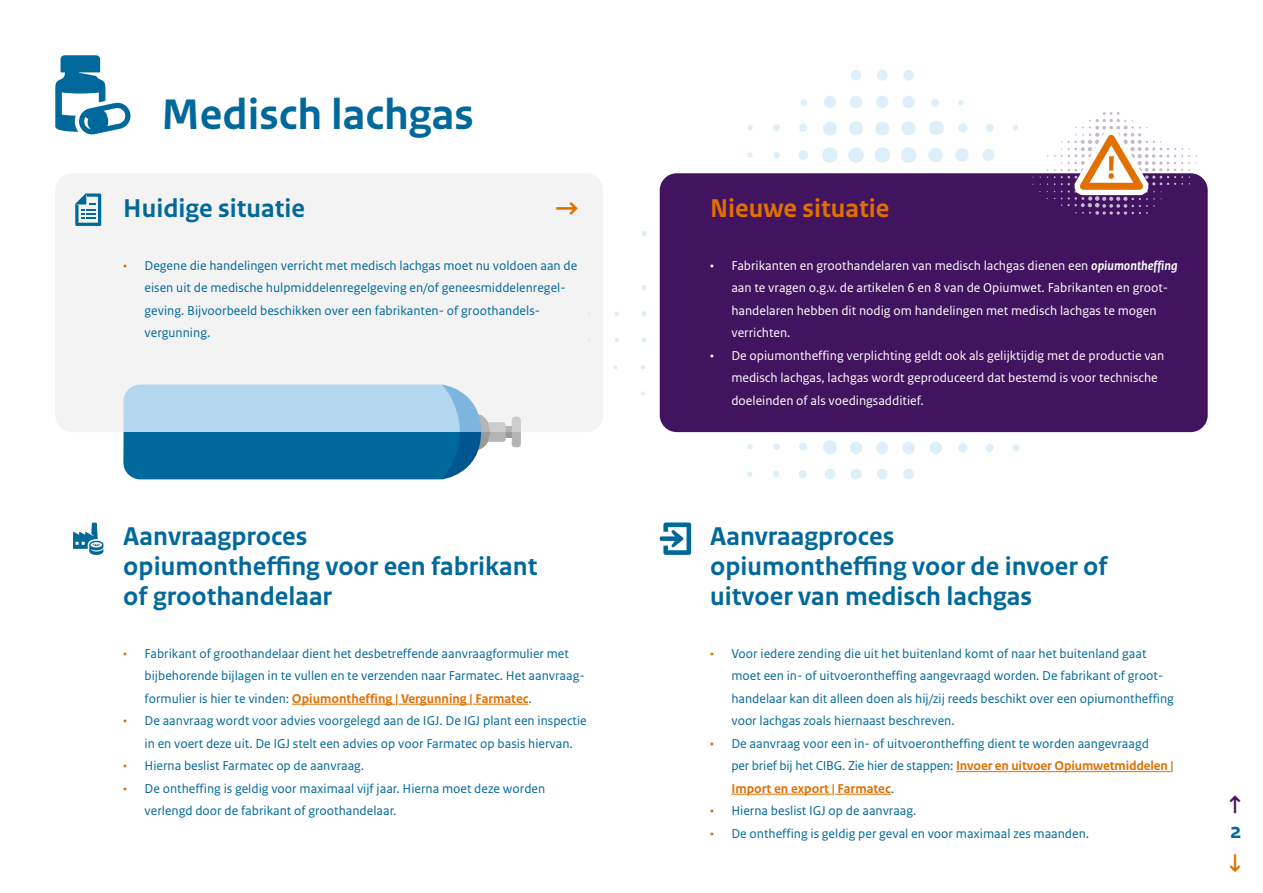
<style>
.page{position:relative;width:1263px;height:893px;background:#fff}
.page>*{position:absolute;margin:0;border:0;box-sizing:border-box;transform-origin:0 0}
.H1_Introductiepagina{font:700 45px "Rijksoverheid Sans Text";color:#01689b}
.t1{font:700 27px "Rijksoverheid Sans Text";color:#01689b}
.t2{font:700 27px "Rijksoverheid Sans Text";color:#e17000}
.t3{font:700 22.5px "Rijksoverheid Sans Text";color:#42145f}
.t4{font:700 22.5px "Rijksoverheid Sans Text";color:#01689b}
.t5{font:700 22.5px "Rijksoverheid Sans Text";color:#e17000}
.Bodytekst{font:13.5px/22.5px "Rijksoverheid Sans Text";color:#01689b}
.Bodytekst-2{font:13.5px/22.5px "Rijksoverheid Sans Text";color:#fff}
.Bodytekst-3{font:700 13.5px "Rijksoverheid Sans Text";color:#e17000}
.s1{color:#e17000}
.s2{font-weight:400;color:#01689b}
.s3{font-weight:700;font-style:italic}
.s4{font-weight:700;color:#e17000}
</style>
<div class="page">
<div style="left:55px;top:173px;width:548px;height:259px;background:#f3f3f3;border-radius:17px"></div>
<svg style="left:123px;top:384px;width:398px;height:95px;background:#6ca8c9"></svg>
<svg style="left:877px;top:70px;width:11px;height:11px"></svg>
<svg style="left:876px;top:96px;width:12px;height:12px"></svg>
<svg style="left:875px;top:121px;width:14px;height:15px"></svg>
<svg style="left:874px;top:147px;width:16px;height:16px"></svg>
<svg style="left:851px;top:70px;width:10px;height:11px"></svg>
<svg style="left:850px;top:96px;width:12px;height:12px"></svg>
<svg style="left:849px;top:121px;width:14px;height:15px"></svg>
<svg style="left:848px;top:147px;width:16px;height:16px"></svg>
<svg style="left:851px;top:469px;width:10px;height:11px"></svg>
<svg style="left:850px;top:442px;width:12px;height:12px"></svg>
<svg style="left:877px;top:469px;width:11px;height:11px"></svg>
<svg style="left:876px;top:442px;width:12px;height:12px"></svg>
<svg style="left:903px;top:70px;width:11px;height:11px"></svg>
<svg style="left:902px;top:96px;width:13px;height:12px"></svg>
<svg style="left:902px;top:121px;width:13px;height:15px"></svg>
<svg style="left:901px;top:147px;width:15px;height:16px"></svg>
<svg style="left:903px;top:469px;width:11px;height:11px"></svg>
<svg style="left:902px;top:442px;width:13px;height:12px"></svg>
<svg style="left:930px;top:442px;width:12px;height:12px"></svg>
<svg style="left:641px;top:285px;width:5px;height:5px"></svg>
<div style="left:958px;top:443px;width:10px;height:9px;background:#ddeff8;border-radius:50%"></div>
<div style="left:985px;top:444px;width:8px;height:8px;background:#ddeff8;border-radius:50%"></div>
<div style="left:1013px;top:444px;width:6px;height:7px;background:#ddeff8;border-radius:50%"></div>
<svg style="left:825px;top:469px;width:10px;height:11px"></svg>
<svg style="left:799px;top:470px;width:8px;height:8px"></svg>
<svg style="left:773px;top:471px;width:6px;height:7px"></svg>
<svg style="left:747px;top:471px;width:5px;height:6px"></svg>
<svg style="left:642px;top:231px;width:5px;height:5px"></svg>
<svg style="left:799px;top:124px;width:8px;height:8px"></svg>
<svg style="left:773px;top:124px;width:7px;height:7px"></svg>
<svg style="left:747px;top:125px;width:6px;height:5px"></svg>
<svg style="left:798px;top:150px;width:10px;height:10px"></svg>
<svg style="left:773px;top:152px;width:7px;height:7px"></svg>
<svg style="left:747px;top:152px;width:6px;height:6px"></svg>
<svg style="left:800px;top:99px;width:7px;height:7px"></svg>
<svg style="left:928px;top:148px;width:15px;height:14px"></svg>
<svg style="left:955px;top:148px;width:13px;height:14px"></svg>
<svg style="left:982px;top:149px;width:12px;height:12px"></svg>
<svg style="left:929px;top:121px;width:15px;height:14px"></svg>
<div style="left:958px;top:123px;width:10px;height:10px;background:#ddeff8;border-radius:50%"></div>
<svg style="left:985px;top:124px;width:8px;height:8px"></svg>
<svg style="left:1013px;top:125px;width:5px;height:6px"></svg>
<svg style="left:931px;top:99px;width:8px;height:8px"></svg>
<svg style="left:958px;top:100px;width:5px;height:5px"></svg>
<svg style="left:824px;top:96px;width:12px;height:12px"></svg>
<svg style="left:823px;top:121px;width:14px;height:15px"></svg>
<svg style="left:799px;top:443px;width:8px;height:8px"></svg>
<svg style="left:773px;top:443px;width:7px;height:7px"></svg>
<svg style="left:747px;top:444px;width:6px;height:5px"></svg>
<svg style="left:823px;top:440px;width:14px;height:15px"></svg>
<svg style="left:822px;top:147px;width:16px;height:16px"></svg>
<svg style="left:641px;top:311px;width:5px;height:6px"></svg>
<svg style="left:614px;top:311px;width:5px;height:5px"></svg>
<svg style="left:587px;top:312px;width:4px;height:4px"></svg>
<svg style="left:641px;top:337px;width:5px;height:6px"></svg>
<svg style="left:614px;top:338px;width:5px;height:4px"></svg>
<svg style="left:587px;top:338px;width:4px;height:4px"></svg>
<svg style="left:641px;top:365px;width:4px;height:5px"></svg>
<svg style="left:641px;top:391px;width:4px;height:5px"></svg>
<div style="left:660px;top:173px;width:548px;height:259px;background:#42145f;border-radius:17px"></div>
<svg style="left:55px;top:55px;width:76px;height:80px"></svg>
<svg style="left:75px;top:193px;width:26px;height:33px"></svg>
<svg style="left:73px;top:522px;width:30px;height:33px"></svg>
<svg style="left:660px;top:522px;width:31px;height:33px"></svg>
<svg style="left:1032px;top:169px;width:16px;height:23px"></svg>
<svg style="left:1061px;top:112px;width:129px;height:103px"></svg>
<hr style="left:292px;top:704px;width:103px;height:1px;background:#e17000">
<hr style="left:398px;top:704px;width:71px;height:1px;background:#e17000">
<hr style="left:473px;top:704px;width:55px;height:1px;background:#e17000">
<hr style="left:956px;top:771px;width:214px;height:1px;background:#e17000">
<hr style="left:731px;top:794px;width:101px;height:1px;background:#e17000">
<hr style="left:835px;top:794px;width:56px;height:1px;background:#e17000">
<h1 class="H1_Introductiepagina" style="left:162px;top:89px;width:314px">Medisch lachgas</h1>
<h2 class="t1" style="left:123px;top:193px;width:183px">Huidige situatie</h2>
<h2 class="t2" style="left:555px;top:193px;width:25px">→</h2>
<p class="Bodytekst" style="left:123px;top:254px;width:455px;text-align:center"><span class="s1">•</span> Degene die handelingen verricht met medisch lachgas moet nu voldoen aan de eisen uit de medische hulpmiddelenregelgeving en/of geneesmiddelenregel-</p>
<p class="Bodytekst" style="left:145px;top:299px;width:398px">geving. Bijvoorbeeld beschikken over een fabrikanten- of groothandels&shy;vergunning.</p>
<h2 class="t1" style="left:123px;top:521px;width:186px">Aanvraagproces</h2>
<h2 class="t1" style="left:123px;top:551px;width:416px">opiumontheffing voor een fabrikant</h2>
<h2 class="t1" style="left:123px;top:581px;width:210px">of groothandelaar</h2>
<p class="Bodytekst" style="left:123px;top:642px;width:447px"><span class="s1">•</span> Fabrikant of groothandelaar dient het desbetreffende aanvraagformulier met</p>
<p class="Bodytekst" style="left:145px;top:665px;width:440px">bijbehorende bijlagen in te vullen en te verzenden naar Farmatec. Het aanvraag-</p>
<p class="Bodytekst-3" style="left:145px;top:691px;width:389px"><span class="s2">formulier is hier te vinden:</span> Opiumontheffing | Vergunning | Farmatec<span class="s2">.</span></p>
<p class="Bodytekst" style="left:123px;top:710px;width:465px"><span class="s1">•</span> De aanvraag wordt voor advies voorgelegd aan de IGJ. De IGJ plant een inspectie</p>
<p class="Bodytekst" style="left:145px;top:732px;width:430px">in en voert deze uit. De IGJ stelt een advies op voor Farmatec op basis hiervan.</p>
<p class="Bodytekst" style="left:123px;top:755px;width:242px"><span class="s1">•</span> Hierna beslist Farmatec op de aanvraag.</p>
<p class="Bodytekst" style="left:123px;top:777px;width:423px"><span class="s1">•</span> De ontheffing is geldig voor maximaal vijf jaar. Hierna moet deze worden</p>
<p class="Bodytekst" style="left:145px;top:800px;width:253px">verlengd door de fabrikant of groothandelaar.</p>
<h2 class="t2" style="left:710px;top:193px;width:181px">Nieuwe situatie</h2>
<p class="Bodytekst-2" style="left:731px;top:254px;width:448px;text-indent:-21px">• Fabrikanten en groothandelaren van medisch lachgas dienen een <span class="s3">opiumontheffing </span>aan te vragen o.g.v. de artikelen 6 en 8 van de Opiumwet. Fabrikanten en groot&shy;handelaren hebben dit nodig om handelingen met medisch lachgas te mogen verrichten.</p>
<p class="Bodytekst-2" style="left:731px;top:344px;width:434px;text-indent:-21px">• De opiumontheffing verplichting geldt ook als gelijktijdig met de productie van medisch lachgas, lachgas wordt geproduceerd dat bestemd is voor technische doeleinden of als voedingsadditief.</p>
<h2 class="t1" style="left:710px;top:521px;width:186px">Aanvraagproces</h2>
<h2 class="t1" style="left:710px;top:551px;width:399px">opiumontheffing voor de invoer of</h2>
<h2 class="t1" style="left:710px;top:581px;width:323px">uitvoer van medisch lachgas</h2>
<p class="Bodytekst" style="left:731px;top:642px;width:432px;text-indent:-21px"><span class="s1">•</span> Voor iedere zending die uit het buitenland komt of naar het buitenland gaat moet een in- of uitvoerontheffing aangevraagd worden. De fabrikant of groot-</p>
<p class="Bodytekst" style="left:731px;top:687px;width:444px">handelaar kan dit alleen doen als hij/zij reeds beschikt over een opiumontheffing voor lachgas zoals hiernaast beschreven.</p>
<p class="Bodytekst" style="left:731px;top:732px;width:444px;text-indent:-21px"><span class="s1">•</span> De aanvraag voor een in- of uitvoerontheffing dient te worden aangevraagd<br>per brief bij het CIBG. Zie hier de stappen: <span class="s4">Invoer en uitvoer Opiumwetmiddelen |<br>Import en export | Farmatec</span>.</p>
<p class="Bodytekst" style="left:710px;top:800px;width:208px"><span class="s1">•</span> Hierna beslist IGJ op de aanvraag.</p>
<p class="Bodytekst" style="left:710px;top:822px;width:381px"><span class="s1">•</span> De ontheffing is geldig per geval en voor maximaal zes maanden.</p>
<h3 class="t3" style="left:1228px;top:791px;width:15px">↑</h3>
<h3 class="t4" style="left:1230px;top:818px;width:13px">2</h3>
<h3 class="t5" style="left:1228px;top:850px;width:15px">↓</h3>
</div>
